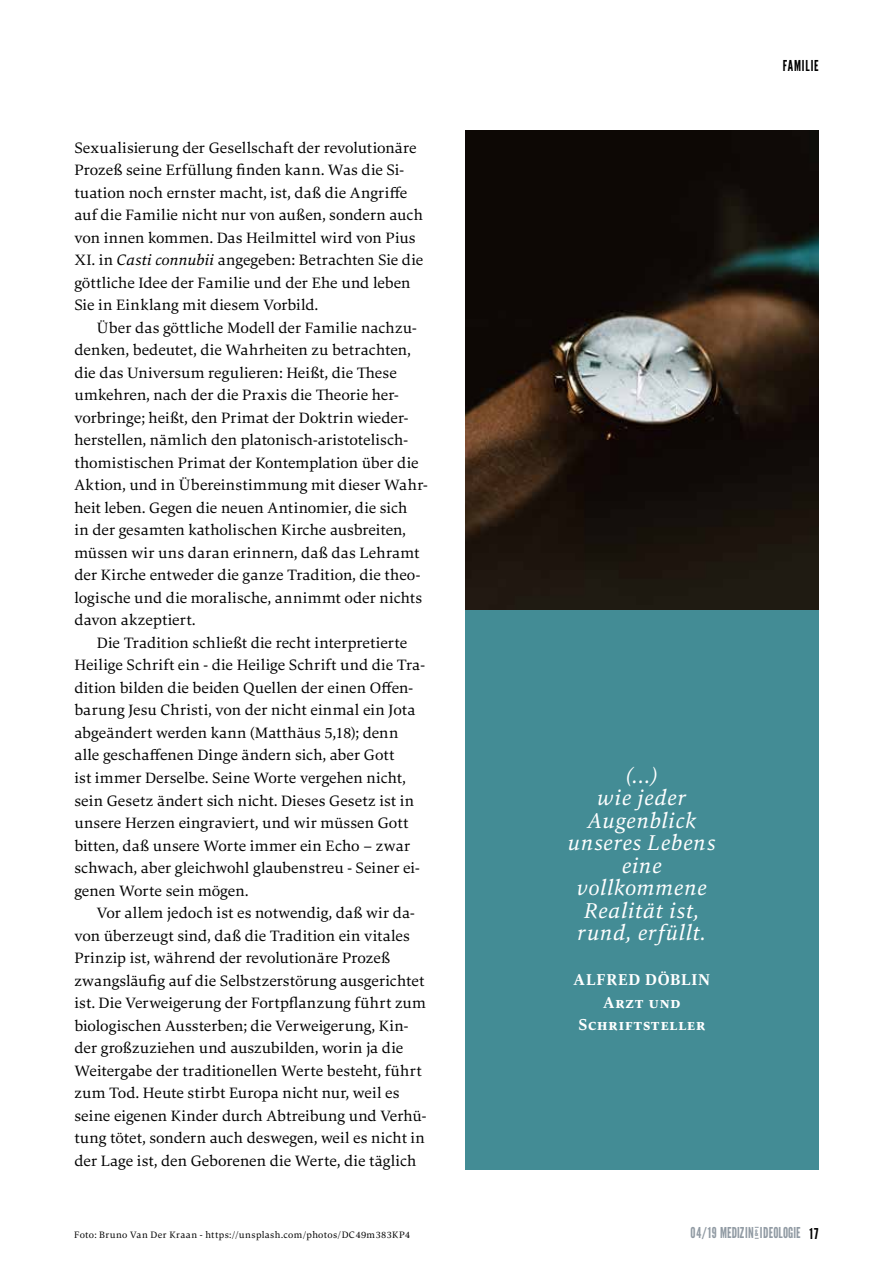
<style>
.page{position:relative;width:893px;height:1263px;background:#fff}
.page>*{position:absolute;margin:0;border:0;box-sizing:border-box;transform-origin:0 0}
.t1{font:italic 22.5px/22.5px "Carat";letter-spacing:.035em;color:#fff;text-align:center;scale:.96 1}
.t2{font:700 16.5px/22.5px "Carat";letter-spacing:.055em;color:#fff;text-align:center;scale:.96 1}
.t3{font:15.75px/22.5px "Carat";color:#000}
.t4{font:15px "League Gothic";letter-spacing:.01em;color:#909aa3;scale:.96 1}
.t5{font:15px "League Gothic";letter-spacing:.055em;color:#000;scale:.96 1}
.t6{font:9.75px "Carat";letter-spacing:.035em;color:#000}
.s1{font-style:italic}
.s2{font-size:14.85px;color:#000}
</style>
<div class="page">
<div style="left:465px;top:130px;width:354px;height:1040px;background:#438c95"></div>
<img style="left:465px;top:130px;width:354px;height:479px">
<p class="t3" style="left:74px;top:136px;width:350px">Sexualisierung der Gesellschaft der revolutionäre Prozeß seine Erfüllung finden kann. Was die Si&shy;tuation noch ernster macht, ist, daß die Angriffe auf die Familie nicht nur von außen, sondern auch von innen kommen. Das Heilmittel wird von Pius XI. in <span class="s1">Casti connubii</span> angegeben: Betrachten Sie die göttliche Idee der Familie und der Ehe und leben Sie in Einklang mit diesem Vorbild.</p>
<p class="t3" style="left:74px;top:316px;width:355px;text-indent:23px">Über das göttliche Modell der Familie nachzu&shy;denken, bedeutet, die Wahrheiten zu betrachten, die das Universum regulieren: Heißt, die These umkehren, nach der die Praxis die Theorie her&shy;vorbringe; heißt, den Primat der Doktrin wieder&shy;herstellen, nämlich den platonisch-aristotelisch&shy;thomistischen Primat der Kontemplation über die Aktion, und in Übereinstimmung mit dieser Wahr&shy;heit leben. Gegen die neuen Antinomier, die sich<br>in der gesamten katholischen Kirche ausbreiten, müssen wir uns daran erinnern, daß das Lehramt der Kirche entweder die ganze Tradition, die theo&shy;logische und die moralische, annimmt oder nichts davon akzeptiert.</p>
<p class="t3" style="left:74px;top:631px;width:352px;text-indent:23px">Die Tradition schließt die recht interpretierte Heilige Schrift ein - die Heilige Schrift und die Tra&shy;dition bilden die beiden Quellen der einen Offen&shy;barung Jesu Christi, von der nicht einmal ein Jota abgeändert werden kann (Matthäus 5,18); denn alle geschaffenen Dinge ändern sich, aber Gott<br>ist immer Derselbe. Seine Worte vergehen nicht, sein Gesetz ändert sich nicht. Dieses Gesetz ist in unsere Herzen eingraviert, und wir müssen Gott bitten, daß unsere Worte immer ein Echo – zwar schwach, aber gleichwohl glaubenstreu - Seiner ei&shy;genen Worte sein mögen.</p>
<p class="t3" style="left:74px;top:901px;width:353px;text-indent:23px">Vor allem jedoch ist es notwendig, daß wir da&shy;von überzeugt sind, daß die Tradition ein vitales Prinzip ist, während der revolutionäre Prozeß zwangsläufig auf die Selbstzerstörung ausgerichtet ist. Die Verweigerung der Fortpflanzung führt zum biologischen Aussterben; die Verweigerung, Kin&shy;der großzuziehen und auszubilden, worin ja die Weitergabe der traditionellen Werte besteht, führt zum Tod. Heute stirbt Europa nicht nur, weil es seine eigenen Kinder durch Abtreibung und Verhü&shy;tung tötet, sondern auch deswegen, weil es nicht in der Lage ist, den Geborenen die Werte, die täglich</p>
<p class="t6" style="left:74px;top:1228px;width:337px">Foto: Bruno Van Der Kraan - https://unsplash.com/photos/DC49m383KP4</p>
<p class="t5" style="left:783px;top:56px;width:39px">FAMILIE</p>
<h1 class="t1" style="left:568px;top:764px;width:155px">(…)<br>wie jeder<br>Augenblick unseres Lebens eine vollkommene<br>Realität ist, rund, erfüllt.</h1>
<p class="t2" style="left:574px;top:968px;width:144px">ALFRED DÖBLIN<br>Arzt und<br>Schriftsteller</p>
<p class="t4" style="left:690px;top:1224px;width:135px">04/19 MEDIZIN<sup>&amp;</sup> IDEOLOGIE <span class="s2">17</span></p>
</div>
